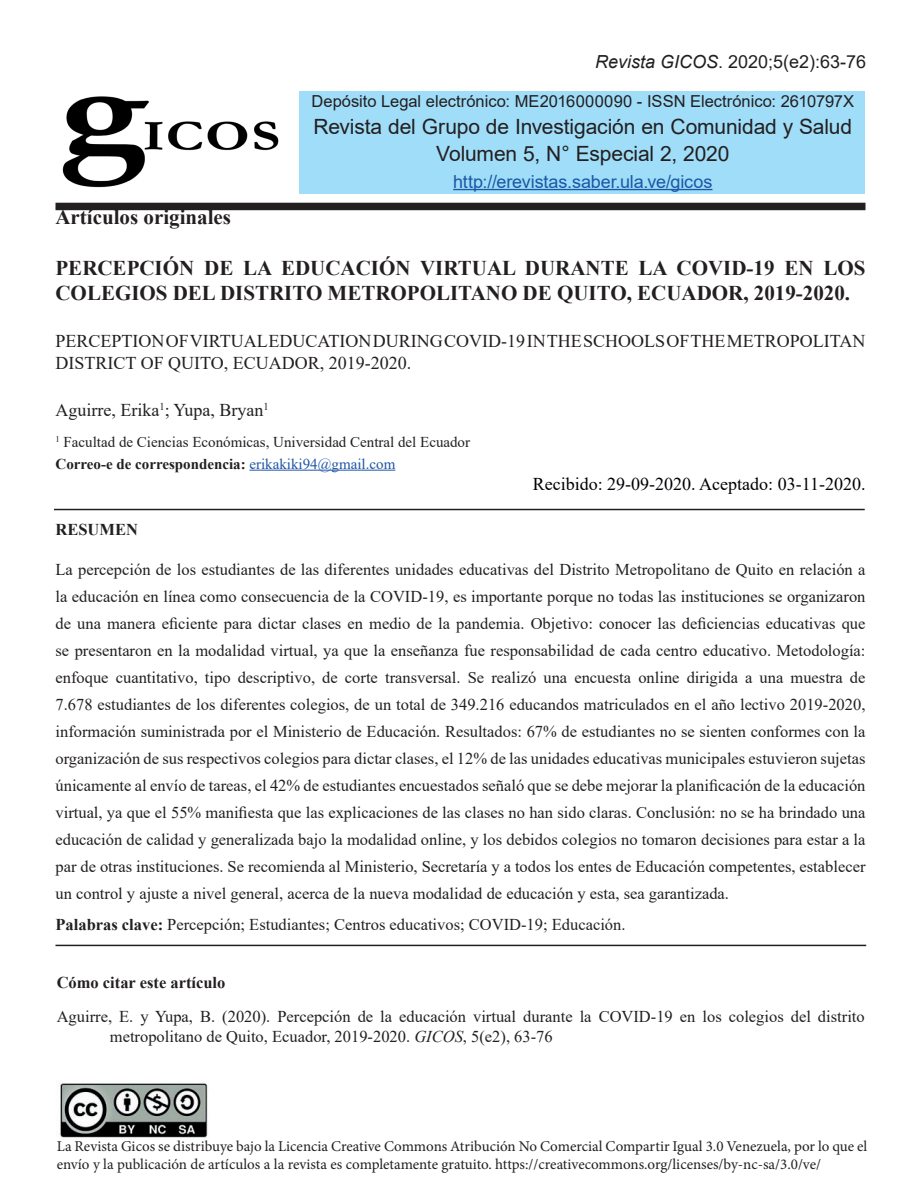
<style>
.page{position:relative;width:918px;height:1188px;background:#fff}
.page>*{position:absolute;margin:0;border:0;box-sizing:border-box;transform-origin:0 0}
.t1{font:700 21px/25.2px "Times New Roman";color:#231f20}
.t2{font:21px/27px "Arial";letter-spacing:-.005em;color:#231f20;text-align:center}
.t3{font:18px/21.6px "Times New Roman";color:#231f20}
.t4{font:18px "Times New Roman";color:#020206}
.t5{font:18px "Arial";letter-spacing:-.005em;color:#1e56a6}
.t6{font:18px "Arial";color:#231f20}
.t7{font:16.5px/27px "Times New Roman";color:#231f20;text-align:justify}
.t8{font:16.5px "Arial";color:#231f20}
.t9{font:700 16.5px "Times New Roman";color:#231f20}
.t10{font:15px/18px "Minion Pro";color:#231f20}
.t11{font:15px/21.6px "Times New Roman";color:#231f20}
.s1{font-style:italic}
.s2{font-weight:700}
.s3{color:#1e56a6}
</style>
<div class="page">
<div style="left:299px;top:91px;width:566px;height:103px;background:#9fddf8"></div>
<img style="left:62px;top:96px;width:217px;height:92px">
<div style="left:56px;top:203px;width:810px;height:7px;background:#231f20"></div>
<hr style="left:453px;top:189px;width:259px;height:1px;background:#1e56a6">
<hr style="left:249px;top:470px;width:146px;height:1px;background:#1e56a6">
<hr style="left:56px;top:945px;width:810px;height:1px;background:#231f20">
<hr style="left:54px;top:509px;width:811px;height:1px;background:#231f20">
<img style="left:60px;top:1082px;width:148px;height:57px">
<p class="t6" style="left:595px;top:50px;width:273px"><span class="s1">Revista GICOS</span>. 2020;5(e2):63-76</p>
<p class="t8" style="left:312px;top:89px;width:544px">Depósito Legal electrónico: ME2016000090 - ISSN Electrónico: 2610797X</p>
<p class="t2" style="left:314px;top:113px;width:540px">Revista del Grupo de Investigación en Comunidad y Salud<br>Volumen 5, N° Especial 2, 2020</p>
<p class="t5" style="left:453px;top:169px;width:261px">http://erevistas.saber.ula.ve/gicos</p>
<p class="t1" style="left:56px;top:204px;width:177px">Artículos originales</p>
<p class="t1" style="left:56px;top:255px;width:811px">PERCEPCIÓN DE LA EDUCACIÓN VIRTUAL DURANTE LA COVID-19 EN LOS<br>COLEGIOS DEL DISTRITO METROPOLITANO DE QUITO, ECUADOR, 2019-2020.</p>
<p class="t3" style="left:56px;top:330px;width:811px">PERCEPTION OF VIRTUAL EDUCATION DURING COVID-19 IN THE SCHOOLS OF THE METROPOLITAN<br>DISTRICT OF QUITO, ECUADOR, 2019-2020.</p>
<p class="t3" style="left:56px;top:399px;width:215px">Aguirre, Erika<sup>1</sup>; Yupa, Bryan<sup>1</sup></p>
<p class="t11" style="left:56px;top:431px;width:416px"><sup>1</sup> Facultad de Ciencias Económicas, Universidad Central del Ecuador<br><span class="s2">Correo-e de correspondencia:</span> <span class="s3">erikakiki94@gmail.com</span></p>
<p class="t4" style="left:533px;top:471px;width:334px">Recibido: 29-09-2020. Aceptado: 03-11-2020.</p>
<p class="t9" style="left:56px;top:518px;width:84px">RESUMEN</p>
<p class="t7" style="left:56px;top:556px;width:812px">La percepción de los estudiantes de las diferentes unidades educativas del Distrito Metropolitano de Quito en relación a la educación en línea como consecuencia de la COVID-19, es importante porque no todas las instituciones se organizaron de una manera eficiente para dictar clases en medio de la pandemia. Objetivo: conocer las deficiencias educativas que se presentaron en la modalidad virtual, ya que la enseñanza fue responsabilidad de cada centro educativo. Metodología: enfoque cuantitativo, tipo descriptivo, de corte transversal. Se realizó una encuesta online dirigida a una muestra de 7.678 estudiantes de los diferentes colegios, de un total de 349.216 educandos matriculados en el año lectivo 2019-2020, información suministrada por el Ministerio de Educación. Resultados: 67% de estudiantes no se sienten conformes con la organización de sus respectivos colegios para dictar clases, el 12% de las unidades educativas municipales estuvieron sujetas únicamente al envío de tareas, el 42% de estudiantes encuestados señaló que se debe mejorar la planificación de la educación virtual, ya que el 55% manifiesta que las explicaciones de las clases no han sido claras. Conclusión: no se ha brindado una educación de calidad y generalizada bajo la modalidad online, y los debidos colegios no tomaron decisiones para estar a la par de otras instituciones. Se recomienda al Ministerio, Secretaría y a todos los entes de Educación competentes, establecer un control y ajuste a nivel general, acerca de la nueva modalidad de educación y esta, sea garantizada.</p>
<p class="t7" style="left:56px;top:911px;width:572px"><span class="s2">Palabras clave:</span> Percepción; Estudiantes; Centros educativos; COVID-19; Educación.</p>
<p class="t9" style="left:57px;top:970px;width:170px">Cómo citar este artículo</p>
<p class="t7" style="left:110px;top:1007px;width:756px;line-height:19.8px;text-indent:-53px">Aguirre, E. y Yupa, B. (2020). Percepción de la educación virtual durante la COVID-19 en los colegios del distrito metropolitano de Quito, Ecuador, 2019-2020. <span class="s1">GICOS</span>, 5(e2), 63-76</p>
<p class="t10" style="left:57px;top:1137px;width:812px">La Revista Gicos se distribuye bajo la Licencia Creative Commons Atribución No Comercial Compartir Igual 3.0 Venezuela, por lo que el envío y la publicación de artículos a la revista es completamente gratuito. https://creativecommons.org/licenses/by-nc-sa/3.0/ve/</p>
</div>
